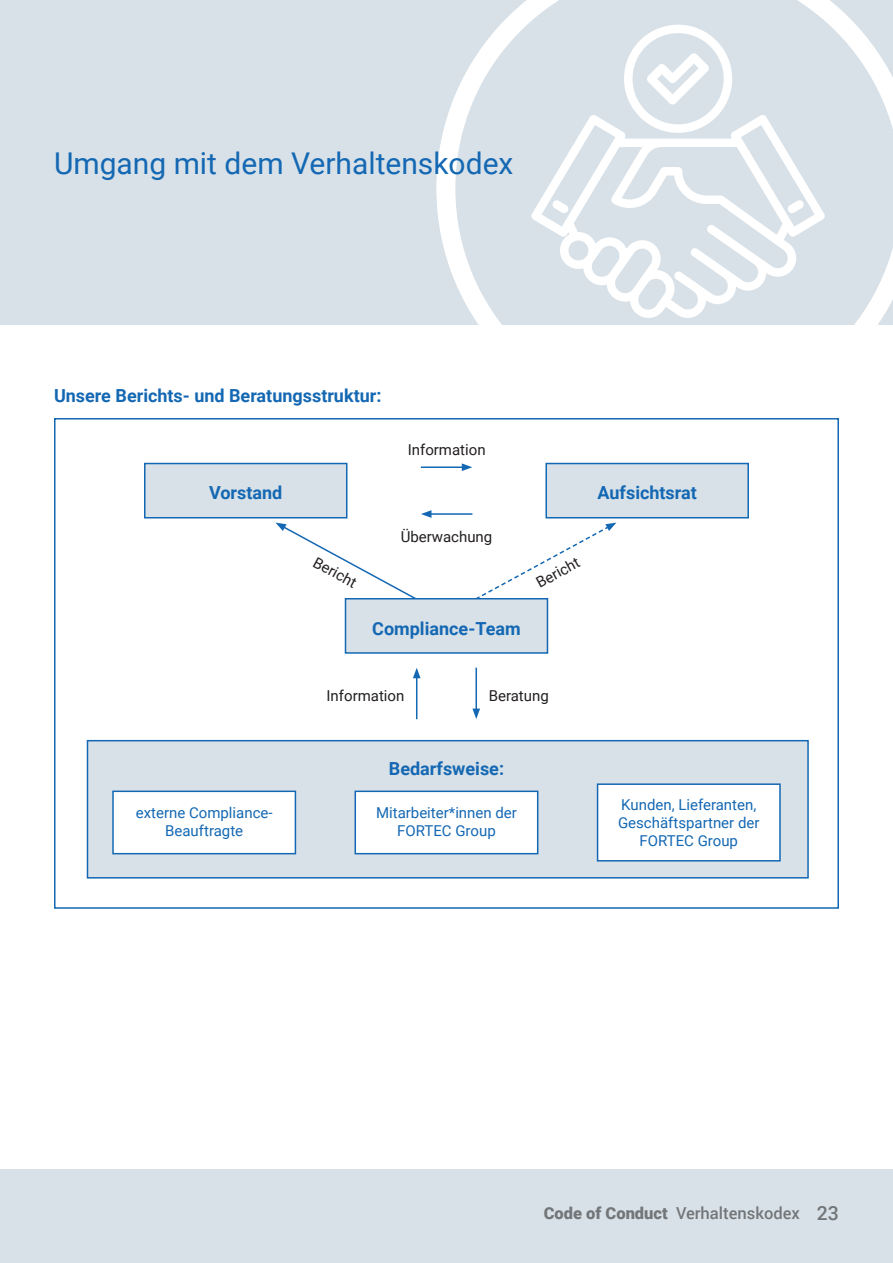
<style>
.page{position:relative;width:893px;height:1263px;background:#d8e1e8}
.page>*{position:absolute;margin:0;border:0;box-sizing:border-box;transform-origin:0 0}
.t1{font:30px "Roboto";color:#1468b3}
.t2{font:700 18px "Roboto";color:#1468b3}
.t3{font:500 16.5px "Roboto";color:#727678}
.t4{font:15px/18px "Roboto";color:#1468b3;text-align:center}
.t5{font:15px "Roboto";color:#231f20}
.s1{font-weight:900}
.s2{font-size:19.5px}
</style>
<div class="page">
<div style="left:0;top:325px;width:893px;height:843px;background:#fff"></div>
<svg style="left:436px;top:0;width:457px;height:325px"></svg>
<svg style="left:624px;top:25px;width:108px;height:89px"></svg>
<svg style="left:531px;top:114px;width:294px;height:204px"></svg>
<svg style="left:787px;top:200px;width:17px;height:13px"></svg>
<svg style="left:552px;top:200px;width:17px;height:14px"></svg>
<div style="left:144px;top:463px;width:203px;height:55px;background:#d8e1e8;border:2px solid #1468b3"></div>
<div style="left:87px;top:740px;width:722px;height:138px;background:#d8e1e8;border:2px solid #1468b3"></div>
<div style="left:112px;top:790px;width:184px;height:64px;background:#fff;border:2px solid #1468b3"></div>
<div style="left:355px;top:790px;width:183px;height:64px;background:#fff;border:2px solid #1468b3"></div>
<div style="left:597px;top:783px;width:184px;height:78px;background:#fff;border:2px solid #1468b3"></div>
<div style="left:545px;top:463px;width:204px;height:55px;background:#d8e1e8;border:2px solid #1468b3"></div>
<hr style="left:416px;top:676px;width:1px;height:43px;background:#1468b3">
<svg style="left:413px;top:668px;width:8px;height:10px"></svg>
<hr style="left:421px;top:466px;width:43px;height:2px;background:#1468b3">
<svg style="left:462px;top:463px;width:10px;height:8px"></svg>
<hr style="left:475px;top:668px;width:2px;height:43px;background:#1468b3">
<svg style="left:472px;top:708px;width:8px;height:11px"></svg>
<hr style="left:429px;top:513px;width:43px;height:2px;background:#1468b3">
<svg style="left:275px;top:510px;width:156px;height:91px"></svg>
<svg style="left:476px;top:523px;width:140px;height:78px"></svg>
<div style="left:345px;top:598px;width:203px;height:56px;background:#d8e1e8;border:2px solid #1468b3"></div>
<p class="t1" style="left:54px;top:143px;width:461px">Umgang mit dem Verhaltenskodex</p>
<p class="t2" style="left:54px;top:383px;width:329px">Unsere Berichts- und Beratungsstruktur:</p>
<p class="t2" style="left:209px;top:480px;width:75px">Vorstand</p>
<p class="t5" style="left:319px;top:552px;width:49px;rotate:28deg">Bericht</p>
<p class="t5" style="left:408px;top:439px;width:79px">Information</p>
<p class="t5" style="left:401px;top:526px;width:93px">Überwachung</p>
<p class="t2" style="left:372px;top:615px;width:150px">Compliance-Team</p>
<p class="t5" style="left:532px;top:574px;width:49px;rotate:-28deg">Bericht</p>
<p class="t2" style="left:597px;top:480px;width:101px">Aufsichtsrat</p>
<p class="t5" style="left:327px;top:685px;width:79px">Information</p>
<p class="t5" style="left:489px;top:685px;width:62px">Beratung</p>
<p class="t4" style="left:136px;top:803px;width:138px">externe Compliance-<br>Beauftragte</p>
<p class="t2" style="left:389px;top:755px;width:117px">Bedarfsweise:</p>
<p class="t4" style="left:376px;top:803px;width:142px">Mitarbeiter*innen der<br>FORTEC Group</p>
<p class="t4" style="left:618px;top:795px;width:143px">Kunden, Lieferanten,<br>Geschäftspartner der<br>FORTEC Group</p>
<p class="t3" style="left:544px;top:1202px;width:297px"><span class="s1">Code of Conduct</span> Verhaltenskodex <span class="s2">23</span></p>
</div>
